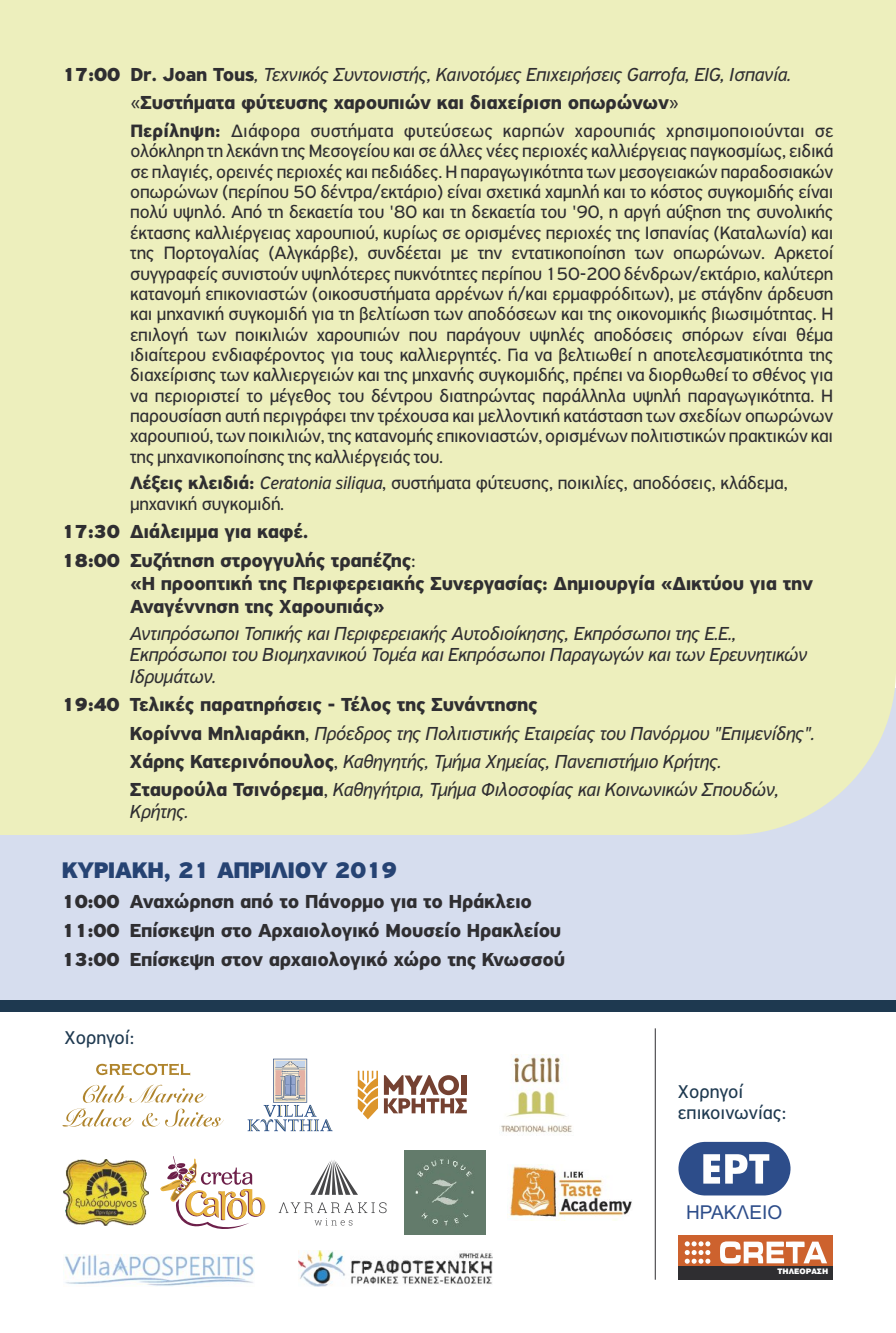
<style>
.page{position:relative;width:896px;height:1333px;background:#fff}
.page>*{position:absolute;margin:0;border:0;box-sizing:border-box;transform-origin:0 0}
.t1{font:900 24px "PF Highway Sans Pro";letter-spacing:-.015em;color:#264373}
.t2{font:italic 20px/28.4px "PF Highway Sans Pro";letter-spacing:-.01em;color:#2f2e31}
.t3{font:700 20px/29px "PF Highway Sans Pro";letter-spacing:-.015em;color:#2f2e31}
.t4{font:19.6px/21px "PF Highway Sans Pro";color:#1e3950}
.t5{font:19px/20.4px "PF Highway Sans Pro";letter-spacing:-.01em;color:#2f2e31;text-align:justify}
.t6{font:19px "Arial";color:#2d4d8a}
.t7{font:900 7.6px "UB Santorini";color:#fefefe}
.s1{font-weight:900;font-style:normal}
.s2{font-weight:700;font-style:normal}
.s3{font-style:normal}
.s4{font-weight:700}
.s5{font-style:italic}
.s6{font-weight:900}
.s7{font-weight:400}
</style>
<div class="page">
<div style="left:0;top:688px;width:896px;height:314px;background:#d6ddee"></div>
<div style="left:0;top:0;width:896px;height:835px;background:#edefbd"></div>
<div style="left:0;top:1000px;width:896px;height:11px;background:#1e3950"></div>
<svg style="left:248px;top:1058px;width:84px;height:73px"></svg>
<svg style="left:384px;top:1075px;width:83px;height:38px"></svg>
<svg style="left:358px;top:1070px;width:20px;height:49px"></svg>
<img style="left:501px;top:1054px;width:71px;height:79px">
<img style="left:509px;top:1164px;width:123px;height:56px">
<svg style="left:279px;top:1202px;width:107px;height:23px"></svg>
<svg style="left:310px;top:1160px;width:48px;height:34px"></svg>
<img style="left:63px;top:1159px;width:86px;height:66px">
<img style="left:404px;top:1150px;width:82px;height:83px">
<svg style="left:160px;top:1156px;width:105px;height:73px"></svg>
<svg style="left:62px;top:1084px;width:162px;height:42px"></svg>
<svg style="left:96px;top:1063px;width:94px;height:12px"></svg>
<img style="left:65px;top:1254px;width:189px;height:32px">
<img style="left:298px;top:1250px;width:194px;height:36px">
<div style="left:678px;top:1265px;width:155px;height:14px;background:#2f2e31"></div>
<div style="left:678px;top:1235px;width:155px;height:30px;background:#cd622e"></div>
<svg style="left:720px;top:1241px;width:107px;height:22px"></svg>
<svg style="left:685px;top:1241px;width:25px;height:22px"></svg>
<svg style="left:678px;top:1141px;width:112px;height:54px"></svg>
<hr style="left:655px;top:1028px;width:1px;height:251px;background:#2f2e31">
<p class="t2" style="left:130px;top:61px;width:662px;text-indent:-68px"><span class="s1">17:00</span> <span class="s2">Dr. Joan Tous</span>, Τεχνικός Συντονιστής, Καινοτόµες Επιχειρήσεις Garrofa, EIG, Ισπανία. <span class="s3">«</span><span class="s2">Συστήµατα φύτευσης χαρουπιών και διαχείριση οπωρώνων</span><span class="s3">»</span></p>
<p class="t5" style="left:130px;top:122px;width:705px"><span class="s4">Περίληψη:</span> Διάφορα συστήµατα φυτεύσεως καρπών χαρουπιάς χρησιµοποιούνται σε ολόκληρη τη λεκάνη της Μεσογείου και σε άλλες νέες περιοχές καλλιέργειας παγκοσµίως, ειδικά σε πλαγιές, ορεινές περιοχές και πεδιάδες. Η παραγωγικότητα των µεσογειακών παραδοσιακών οπωρώνων (περίπου 50 δέντρα/εκτάριο) είναι σχετικά χαµηλή και το κόστος συγκοµιδής είναι πολύ υψηλό. Από τη δεκαετία του '80 και τη δεκαετία του '90, η αργή αύξηση της συνολικής έκτασης καλλιέργειας χαρουπιού, κυρίως σε ορισµένες περιοχές της Ισπανίας (Καταλωνία) και της Πορτογαλίας (Αλγκάρβε), συνδέεται µε την εντατικοποίηση των οπωρώνων. Αρκετοί συγγραφείς συνιστούν υψηλότερες πυκνότητες περίπου 150-200 δένδρων/εκτάριο, καλύτερη κατανοµή επικονιαστών (οικοσυστήµατα αρρένων ή/και ερµαφρόδιτων), µε στάγδην άρδευση και µηχανική συγκοµιδή για τη βελτίωση των αποδόσεων και της οικονοµικής βιωσιµότητας. Η επιλογή των ποικιλιών χαρουπιών που παράγουν υψηλές αποδόσεις σπόρων είναι θέµα ιδιαίτερου ενδιαφέροντος για τους καλλιεργητές. Για να βελτιωθεί η αποτελεσµατικότητα της διαχείρισης των καλλιεργειών και της µηχανής συγκοµιδής, πρέπει να διορθωθεί το σθένος για να περιοριστεί το µέγεθος του δέντρου διατηρώντας παράλληλα υψηλή παραγωγικότητα. Η παρουσίαση αυτή περιγράφει την τρέχουσα και µελλοντική κατάσταση των σχεδίων οπωρώνων χαρουπιού, των ποικιλιών, της κατανοµής επικονιαστών, ορισµένων πολιτιστικών πρακτικών και της µηχανικοποίησης της καλλιέργειάς του.</p>
<p class="t5" style="left:130px;top:474px;width:659px"><span class="s4">Λέξεις κλειδιά:</span> <span class="s5">Ceratonia siliqua</span>, συστήµατα φύτευσης, ποικιλίες, αποδόσεις, κλάδεµα, µηχανική συγκοµιδή.</p>
<p class="t3" style="left:62px;top:518px;width:355px"><span class="s6">17:30</span> Διάλειµµα για καφέ.<br><span class="s6">18:00</span> Συζήτηση στρογγυλής τραπέζης<span class="s7">:</span></p>
<p class="t3" style="left:130px;top:573px;width:684px;line-height:22.6px">«Η προοπτική της Περιφερειακής Συνεργασίας: Δηµιουργία «Δικτύου για την<br>Αναγέννηση της Χαρουπιάς»</p>
<p class="t2" style="left:130px;top:624px;width:679px;line-height:21.4px">Αντιπρόσωποι Τοπικής και Περιφερειακής Αυτοδιοίκησης, Εκπρόσωποι της Ε.Ε.,<br>Εκπρόσωποι του Βιοµηχανικού Τοµέα και Εκπρόσωποι Παραγωγών και των Ερευνητικών<br>Ιδρυµάτων.</p>
<p class="t2" style="left:130px;top:692px;width:686px;text-indent:-68px"><span class="s1">19:40</span> <span class="s2">Τελικές παρατηρήσεις - Τέλος της Συνάντησης<br>Κορίννα Μηλιαράκη</span><span class="s3">,</span> Πρόεδρος της Πολιτιστικής Εταιρείας του Πανόρµου "Επιµενίδης".<br><span class="s2">Χάρης Κατερινόπουλος</span><span class="s3">,</span> Καθηγητής, Τµήµα Χηµείας, Πανεπιστήµιο Κρήτης.<br><span class="s2">Σταυρούλα Τσινόρεµα</span><span class="s3">,</span> Καθηγήτρια, Τµήµα Φιλοσοφίας και Κοινωνικών Σπουδών,</p>
<p class="t2" style="left:130px;top:799px;width:60px">Κρήτης.</p>
<p class="t1" style="left:62px;top:860px;width:337px">ΚΥΡΙΑΚΗ, 21 ΑΠΡΙΛΙΟΥ 2019</p>
<p class="t3" style="left:62px;top:888px;width:505px"><span class="s6">10:00</span> Αναχώρηση από το Πάνορµο για το Ηράκλειο<br><span class="s6">11:00</span> Επίσκεψη στο Αρχαιολογικό Μουσείο Ηρακλείου<br><span class="s6">13:00</span> Επίσκεψη στον αρχαιολογικό χώρο της Κνωσσού</p>
<p class="t4" style="left:65px;top:1028px;width:71px">Χορηγοί:</p>
<p class="t4" style="left:678px;top:1082px;width:110px">Χορηγοί επικοινωνίας:</p>
<p class="t6" style="left:686px;top:1205px;width:98px">ΗΡΑΚΛΕΙΟ</p>
<p class="t7" style="left:777px;top:1268px;width:52px">ΤΗΛΕΟΡΑΣΗ</p>
</div>
